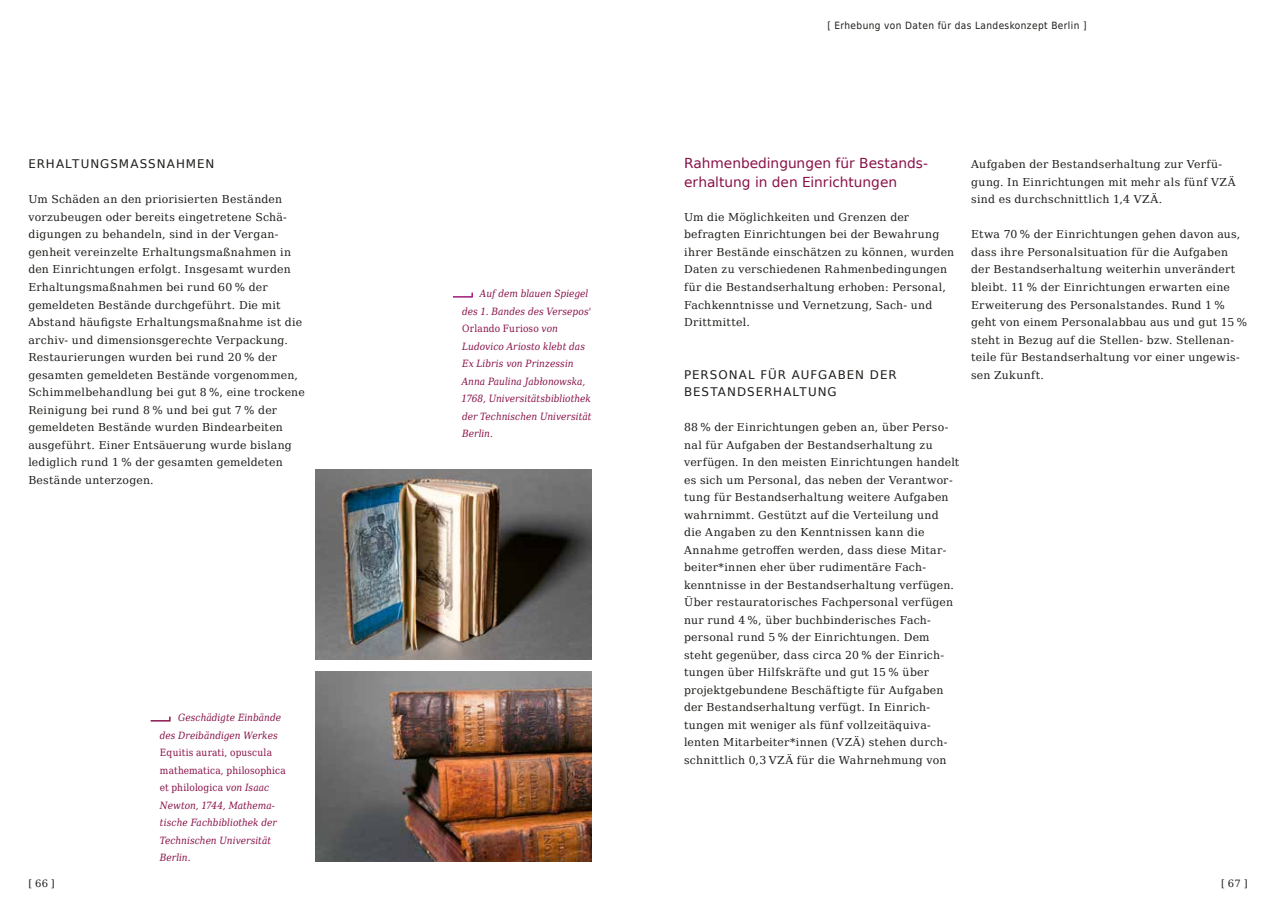
<style>
.page{position:relative;width:1276px;height:904px;background:#fff}
.page>*{position:absolute;margin:0;border:0;box-sizing:border-box;transform-origin:0 0}
.t1{font:13.75px/18.8px "DejaVu Sans";color:#881148}
.t2{font:11.88px/17.5px "DejaVu Sans";letter-spacing:.085em;color:#1d1d1b}
.Fliesstext{font:10.88px/17.5px "DejaVu Serif";letter-spacing:.02em;color:#1d1d1b}
.BU{font:italic 10px/17.5px "DejaVu Serif Condensed";color:#881148}
.t3{font:10px "DejaVu Sans Condensed";letter-spacing:.04em;color:#1d1d1b}
.t4{font:10px "DejaVu Serif";color:#1d1d1b}
.s1{font-style:normal}
</style>
<div class="page">
<svg style="left:151px;top:716px;width:20px;height:5px"></svg>
<svg style="left:453px;top:292px;width:20px;height:5px"></svg>
<img style="left:315px;top:671px;width:277px;height:190px">
<img style="left:315px;top:469px;width:277px;height:190px">
<h3 class="t2" style="left:28px;top:155px;width:187px">ERHALTUNGSMASSNAHMEN</h3>
<p class="Fliesstext" style="left:28px;top:190px;width:278px">Um Schäden an den priorisierten Beständen vorzubeugen oder bereits eingetretene Schä&shy;digungen zu behandeln, sind in der Vergan&shy;genheit vereinzelte Erhaltungsmaßnahmen in den Einrichtungen erfolgt. Insgesamt wurden Erhaltungsmaßnahmen bei rund 60 % der gemeldeten Bestände durchgeführt. Die mit Abstand häufigste Erhaltungsmaßnahme ist die archiv- und dimensionsgerechte Verpackung.<br>Restaurierungen wurden bei rund 20 % der gesamten gemeldeten Bestände vorgenommen, Schimmelbehandlung bei gut 8 %, eine trockene Reinigung bei rund 8 % und bei gut 7 % der gemeldeten Bestände wurden Bindearbeiten ausgeführt. Einer Entsäuerung wurde bislang lediglich rund 1 % der gesamten gemeldeten Bestände unterzogen.</p>
<p class="BU" style="left:160px;top:708px;width:128px;text-indent:18px">Geschädigte Einbände des Dreibändigen Werkes<br><span class="s1">Equitis aurati, opuscula mathematica, philosophica et philologica</span> von Isaac<br>Newton, 1744, Mathema&shy;tische Fachbibliothek der<br>Technischen Universität<br>Berlin.</p>
<p class="BU" style="left:461px;top:285px;width:132px;text-indent:19px">Auf dem blauen Spiegel des 1. Bandes des Versepos'<br><span class="s1">Orlando Furioso</span> von<br>Ludovico Ariosto klebt das<br>Ex Libris von Prinzessin<br>Anna Paulina Jabłonowska,<br>1768, Universitätsbibliothek der Technischen Universität<br>Berlin.</p>
<p class="t3" style="left:827px;top:17px;width:261px">[ Erhebung von Daten für das Landeskonzept Berlin ]</p>
<h2 class="t1" style="left:684px;top:154px;width:244px">Rahmenbedingungen für Bestands&shy;erhaltung in den Einrichtungen</h2>
<p class="Fliesstext" style="left:684px;top:208px;width:272px">Um die Möglichkeiten und Grenzen der befragten Einrichtungen bei der Bewahrung ihrer Bestände einschätzen zu können, wurden Daten zu verschiedenen Rahmenbedingungen für die Bestandserhaltung erhoben: Personal, Fachkenntnisse und Vernetzung, Sach- und Drittmittel.</p>
<h3 class="t2" style="left:684px;top:365px;width:214px">PERSONAL FÜR AUFGABEN DER<br>BESTANDSERHALTUNG</h3>
<p class="Fliesstext" style="left:684px;top:418px;width:277px">88 % der Einrichtungen geben an, über Perso&shy;nal für Aufgaben der Bestandserhaltung zu verfügen. In den meisten Einrichtungen handelt es sich um Personal, das neben der Verantwor&shy;tung für Bestandserhaltung weitere Aufgaben wahrnimmt. Gestützt auf die Verteilung und<br>die Angaben zu den Kenntnissen kann die Annahme getroffen werden, dass diese Mitar&shy;beiter*innen eher über rudimentäre Fach&shy;kenntnisse in der Bestandserhaltung verfügen.<br>Über restauratorisches Fachpersonal verfügen nur rund 4 %, über buchbinderisches Fach&shy;personal rund 5 % der Einrichtungen. Dem steht gegenüber, dass circa 20 % der Einrich&shy;tungen über Hilfskräfte und gut 15 % über projektgebundene Beschäftigte für Aufgaben der Bestandserhaltung verfügt. In Einrich&shy;tungen mit weniger als fünf vollzeitäquiva&shy;lenten Mitarbeiter*innen (VZÄ) stehen durch&shy;schnittlich 0,3 VZÄ für die Wahrnehmung von</p>
<p class="Fliesstext" style="left:971px;top:155px;width:266px">Aufgaben der Bestandserhaltung zur Verfü&shy;gung. In Einrichtungen mit mehr als fünf VZÄ sind es durchschnittlich 1,4 VZÄ.</p>
<p class="Fliesstext" style="left:971px;top:225px;width:277px">Etwa 70 % der Einrichtungen gehen davon aus, dass ihre Personalsituation für die Aufgaben der Bestandserhaltung weiterhin unverändert bleibt. 11 % der Einrichtungen erwarten eine Erweiterung des Personalstandes. Rund 1 % geht von einem Personalabbau aus und gut 15 % steht in Bezug auf die Stellen- bzw. Stellenan&shy;teile für Bestandserhaltung vor einer ungewis&shy;sen Zukunft.</p>
<p class="t4" style="left:28px;top:875px;width:28px">[ 66 ]</p>
<p class="t4" style="left:1221px;top:875px;width:28px">[ 67 ]</p>
</div>
